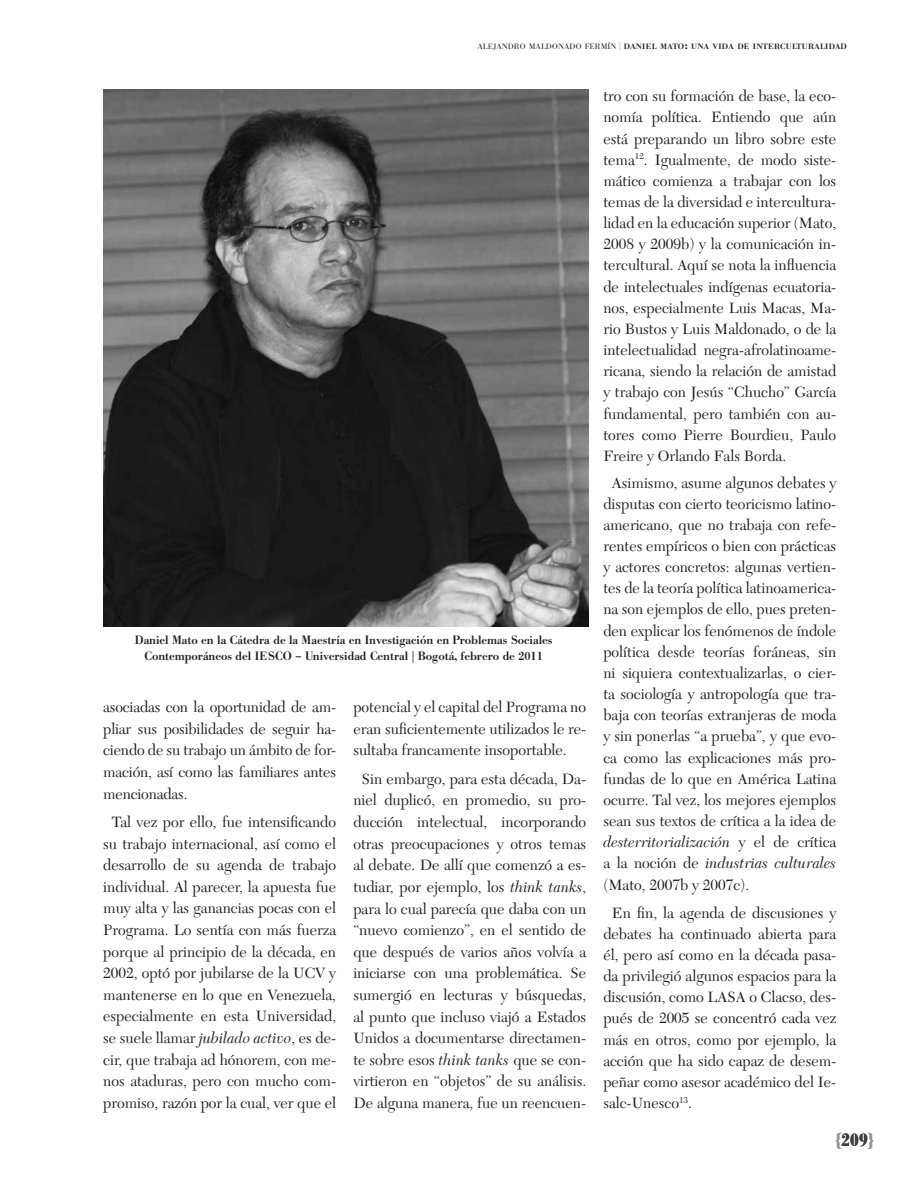
<style>
.page{position:relative;width:915px;height:1191px;background:#fff}
.page>*{position:absolute;margin:0;border:0;box-sizing:border-box;transform-origin:0 0}
.t1{font:700 condensed 18px "Bodoni BE";color:#3e3e3f}
.t2{font:15.6px/21.1px "New Caledonia";color:#231f20;text-align:justify}
.t3{font:500 12px/16.5px "Bodoni BE";color:#231f20}
.t4{font:500 7.8px "Bodoni BE";color:#231f20;scale:1.09 1}
.s1{font-weight:300}
.s2{font-weight:300;font-size:8.25px}
.s3{font-size:11.1px}
.s4{font-style:italic}
.s5{color:#939598}
</style>
<div class="page">
<img style="left:103px;top:89px;width:485px;height:537px">
<p class="t4" style="left:477px;top:42px;width:340px"><span class="s1">ALEJANDRO MALDONADO FERMÍN</span> <span class="s2">|</span> DANIEL MATO<span class="s3">:</span> UNA VIDA DE INTERCULTURALIDAD</p>
<p class="t3" style="left:144px;top:631px;width:409px;text-indent:-10px">Daniel Mato en la Cátedra de la Maestría en Investigación en Problemas Sociales<br>Contemporáneos del IESCO</p>
<p class="t3" style="left:295px;top:648px;width:249px">– Universidad Central | Bogotá, febrero de 2011</p>
<p class="t2" style="left:103px;top:696px;width:234px;line-height:21.6px">asociadas con la oportunidad de am&shy;pliar sus posibilidades de seguir ha&shy;ciendo de su trabajo un ámbito de for&shy;mación, así como las familiares antes mencionadas.</p>
<p class="t2" style="left:103px;top:811px;width:234px;line-height:21.6px;text-align:center">Tal vez por ello, fue intensificando su trabajo internacional, así como el desarrollo de su agenda de trabajo individual. Al parecer, la apuesta fue muy alta y las ganancias pocas con el Programa. Lo sentía con más fuerza porque al principio de la década, en 2002, optó por jubilarse de la UCV y mantenerse en lo que en Venezuela, especialmente en esta Universidad, se suele llamar <span class="s4">jubilado activo</span>, es de&shy;cir, que trabaja ad hónorem, con me&shy;nos ataduras, pero con mucho com&shy;promiso, razón por la cual, ver que el</p>
<p class="t2" style="left:353px;top:696px;width:234px;line-height:21.6px">potencial y el capital del Programa no eran suficientemente utilizados le re&shy;sultaba francamente insoportable.</p>
<p class="t2" style="left:353px;top:768px;width:234px;line-height:21.6px;text-align:center">Sin embargo, para esta década, Da&shy;niel duplicó, en promedio, su pro&shy;ducción intelectual, incorporando otras preocupaciones y otros temas al debate. De allí que comenzó a es&shy;tudiar, por ejemplo, los <span class="s4">think tanks</span>, para lo cual parecía que daba con un “nuevo comienzo”, en el sentido de que después de varios años volvía a iniciarse con una problemática. Se sumergió en lecturas y búsquedas, al punto que incluso viajó a Estados Unidos a documentarse directamen&shy;te sobre esos <span class="s4">think tanks</span> que se con&shy;virtieron en “objetos” de su análisis.<br>De alguna manera, fue un reencuen-</p>
<p class="t2" style="left:603px;top:86px;width:234px">tro con su formación de base, la eco&shy;nomía política. Entiendo que aún está preparando un libro sobre este tema<sup>12</sup>. Igualmente, de modo siste&shy;mático comienza a trabajar con los temas de la diversidad e intercultura&shy;lidad en la educación superior (Mato, 2008 y 2009b) y la comunicación in&shy;tercultural. Aquí se nota la influencia de intelectuales indígenas ecuatoria&shy;nos, especialmente Luis Macas, Ma&shy;rio Bustos y Luis Maldonado, o de la intelectualidad negra-afrolatinoame&shy;ricana, siendo la relación de amistad y trabajo con Jesús “Chucho” García fundamental, pero también con au&shy;tores como Pierre Bourdieu, Paulo Freire y Orlando Fals Borda.</p>
<p class="t2" style="left:603px;top:472px;width:234px;text-indent:9px">Asimismo, asume algunos debates y disputas con cierto teoricismo latino&shy;americano, que no trabaja con refe&shy;rentes empíricos o bien con prácticas y actores concretos: algunas vertien&shy;tes de la teoría política latinoamerica&shy;na son ejemplos de ello, pues preten&shy;den explicar los fenómenos de índole política desde teorías foráneas, sin ni siquiera contextualizarlas, o cier&shy;ta sociología y antropología que tra&shy;baja con teorías extranjeras de moda y sin ponerlas “a prueba”, y que evo&shy;ca como las explicaciones más pro&shy;fundas de lo que en América Latina ocurre. Tal vez, los mejores ejemplos sean sus textos de crítica a la idea de <span class="s4">desterritorialización</span> y el de crítica a la noción de <span class="s4">industrias culturales </span>(Mato, 2007b y 2007c).</p>
<p class="t2" style="left:603px;top:902px;width:234px;text-indent:9px">En fin, la agenda de discusiones y debates ha continuado abierta para él, pero así como en la década pasa&shy;da privilegió algunos espacios para la discusión, como LASA o Clacso, des&shy;pués de 2005 se concentró cada vez más en otros, como por ejemplo, la acción que ha sido capaz de desem&shy;peñar como asesor académico del Ie&shy;salc-Unesco<sup>13</sup>.</p>
<p class="t1" style="left:834px;top:1129px;width:40px"><span class="s5">{</span>209<span class="s5">}</span></p>
</div>
